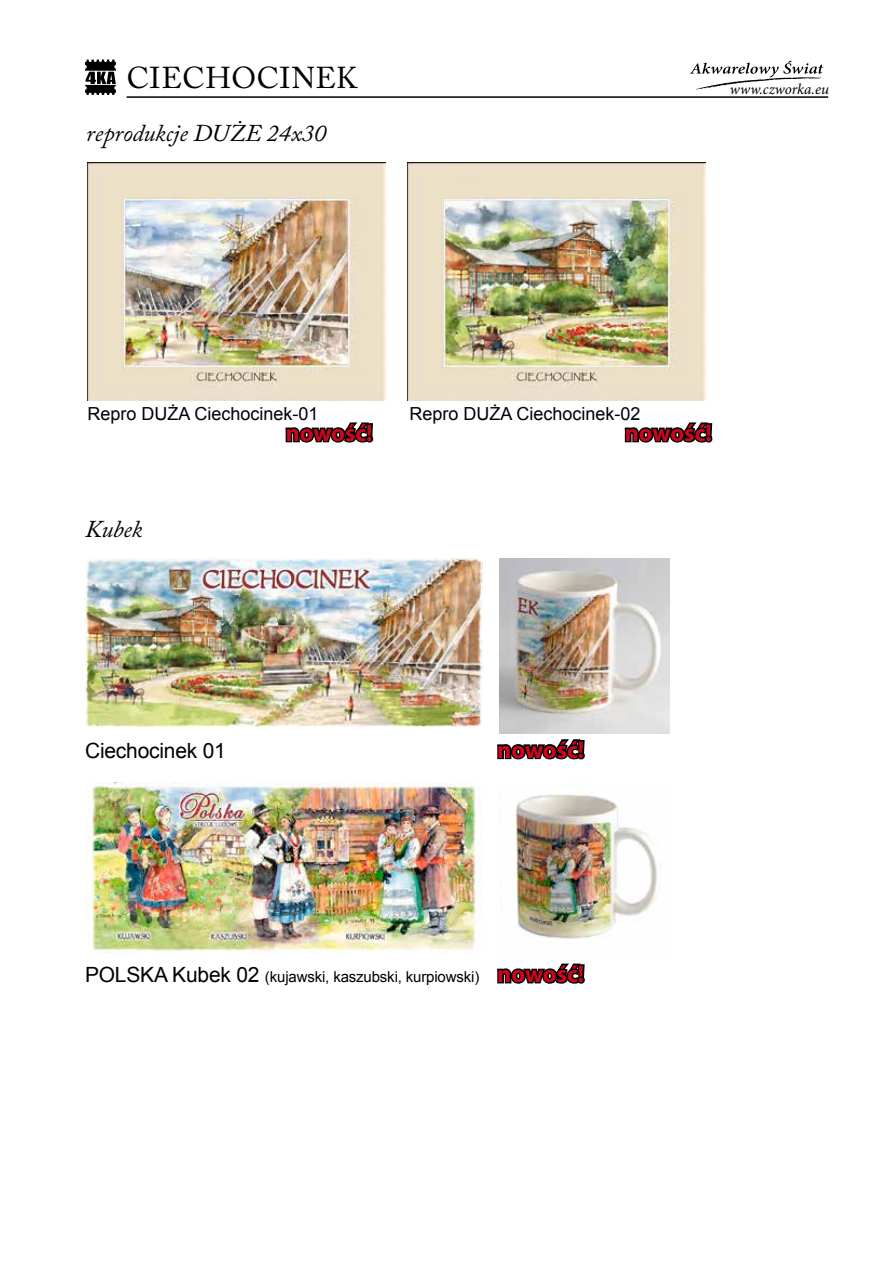
<style>
.page{position:relative;width:893px;height:1263px;background:#fff}
.page>*{position:absolute;margin:0;border:0;box-sizing:border-box;transform-origin:0 0}
.t1{font:30px "Adobe Caslon Pro";letter-spacing:.015em;color:#000}
.t2{font:700 24px "Myriad Pro";color:#cd071e}
.t3{font:italic 24px "Adobe Caslon Pro";color:#000}
.t4{font:21px "Arial";letter-spacing:-.01em;color:#000}
.t5{font:18px "Arial";color:#000}
.t6{font:15px "Arial";letter-spacing:-.01em;color:#000}
.t7{font:italic 15px "Minion Pro";color:#000}
.s1{font-size:21px}
</style>
<div class="page">
<svg style="left:85px;top:60px;width:31px;height:35px"></svg>
<hr style="left:127px;top:96px;width:701px;height:2px;background:#000">
<svg style="left:690px;top:61px;width:134px;height:29px"></svg>
<svg style="left:285px;top:422px;width:89px;height:21px"></svg>
<svg style="left:624px;top:422px;width:89px;height:21px"></svg>
<svg style="left:497px;top:709px;width:88px;height:51px"></svg>
<svg style="left:497px;top:963px;width:88px;height:21px"></svg>
<img style="left:87px;top:163px;width:298px;height:238px">
<img style="left:408px;top:163px;width:298px;height:238px">
<img style="left:500px;top:558px;width:170px;height:176px">
<img style="left:516px;top:794px;width:144px;height:145px">
<img style="left:85px;top:558px;width:398px;height:168px">
<img style="left:85px;top:782px;width:397px;height:171px">
<h1 class="t1" style="left:127px;top:60px;width:232px">CIECHOCINEK</h1>
<h2 class="t3" style="left:86px;top:118px;width:241px">reprodukcje DUŻE 24x30</h2>
<p class="t7" style="left:730px;top:79px;width:101px">www.czworka.eu</p>
<p class="t5" style="left:87px;top:402px;width:233px">Repro DUŻA Ciechocinek-01</p>
<p class="t5" style="left:409px;top:402px;width:233px">Repro DUŻA Ciechocinek-02</p>
<h2 class="t2" style="left:286px;top:417px;width:89px">nowość!</h2>
<h2 class="t2" style="left:625px;top:417px;width:89px">nowość!</h2>
<h2 class="t3" style="left:85px;top:515px;width:59px">Kubek</h2>
<p class="t4" style="left:85px;top:737px;width:142px">Ciechocinek 01</p>
<h2 class="t2" style="left:497px;top:734px;width:89px">nowość!</h2>
<p class="t6" style="left:85px;top:967px;width:396px"><span class="s1">POLSKA Kubek 02</span> (kujawski, kaszubski, kurpiowski)</p>
<h2 class="t2" style="left:497px;top:958px;width:89px">nowość!</h2>
</div>
